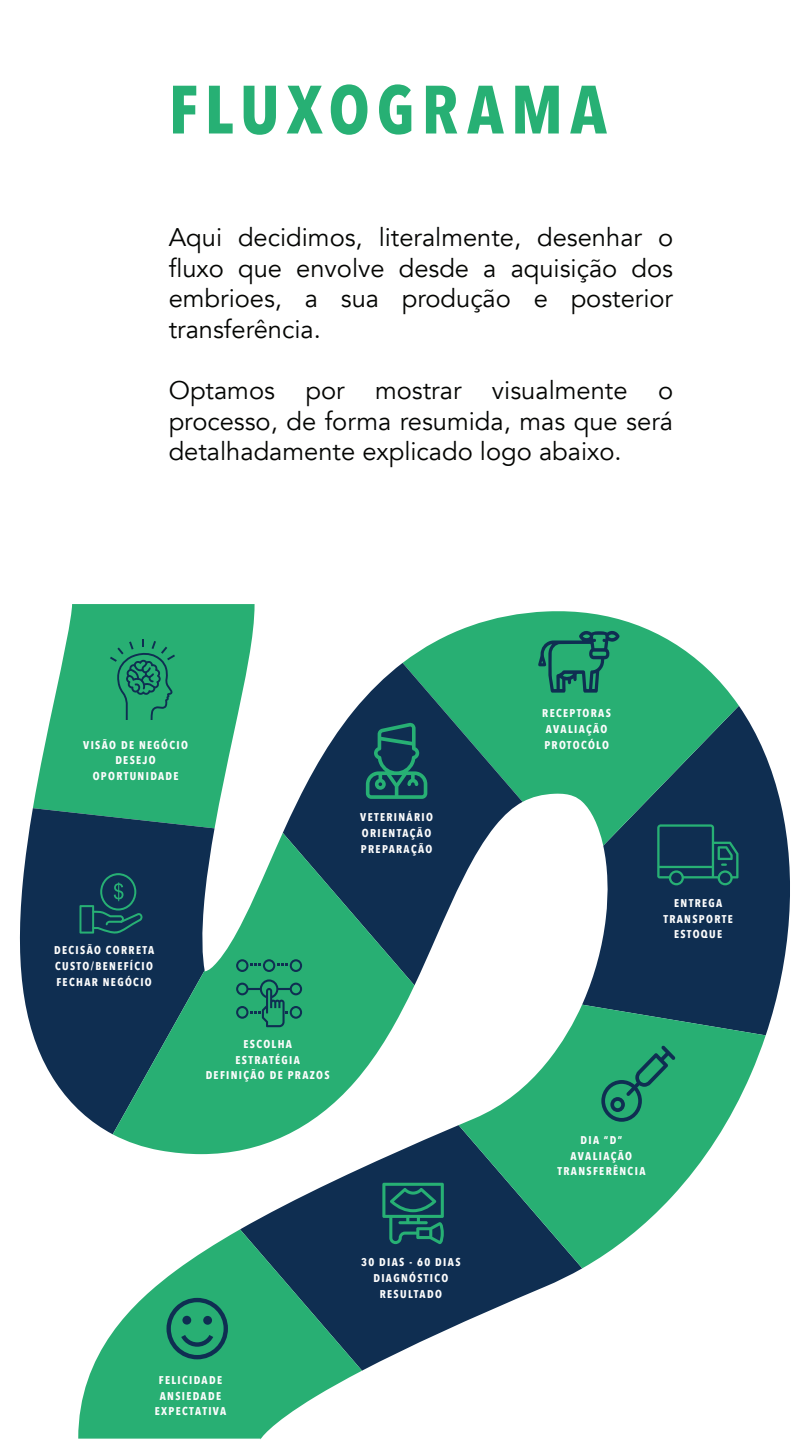
<style>
.page{position:relative;width:810px;height:1440px;background:#fff}
.page>*{position:absolute;margin:0;border:0;box-sizing:border-box;transform-origin:0 0}
.t1{font:700 67.5px "Avenir Next Condensed";letter-spacing:.105em;color:#27b074}
.t2{font:25.5px/30.6px "Avenir";color:#040503;text-align:justify}
.t3{font:700 11.25px "Avenir Next Condensed";letter-spacing:.12em;color:#fcfcfc}
</style>
<div class="page">
<svg style="left:33px;top:604px;width:222px;height:222px;fill:#28af73"></svg>
<svg style="left:19px;top:808px;width:196px;height:326px;fill:#0f2e51"></svg>
<svg style="left:241px;top:1125px;width:341px;height:246px;fill:#0f2e51"></svg>
<svg style="left:78px;top:1229px;width:284px;height:211px;fill:#28af73"></svg>
<svg style="left:582px;top:706px;width:208px;height:328px;fill:#0f2e51"></svg>
<svg style="left:459px;top:1005px;width:307px;height:263px;fill:#28af73"></svg>
<svg style="left:403px;top:611px;width:336px;height:235px;fill:#28af73"></svg>
<svg style="left:283px;top:663px;width:240px;height:322px"></svg>
<svg style="left:113px;top:833px;width:301px;height:321px;fill:#28af73"></svg>
<svg style="left:110px;top:640px;width:65px;height:80px;background:#23996d"></svg>
<svg style="left:80px;top:873px;width:63px;height:63px;background:#134457"></svg>
<svg style="left:236px;top:959px;width:66px;height:13px"></svg>
<svg style="left:236px;top:979px;width:66px;height:48px;background:#22916b"></svg>
<svg style="left:601px;top:1046px;width:74px;height:76px;background:#23976c"></svg>
<svg style="left:538px;top:630px;width:81px;height:63px;background:#208a69"></svg>
<svg style="left:366px;top:723px;width:61px;height:76px;background:#16565b"></svg>
<svg style="left:657px;top:824px;width:82px;height:61px;background:#134857"></svg>
<svg style="left:382px;top:1183px;width:62px;height:61px;background:#175d5d"></svg>
<svg style="left:166px;top:1298px;width:62px;height:61px;background:#208a69"></svg>
<h1 class="t1" style="left:169px;top:68px;width:440px">FLUXOGRAMA</h1>
<h2 class="t2" style="left:169px;top:222px;width:506px">Aqui decidimos, literalmente, desenhar o fluxo que envolve desde a aquisição dos embrioes, a sua produção e posterior transferência.</h2>
<h2 class="t2" style="left:169px;top:375px;width:506px">Optamos por mostrar visualmente o processo, de forma resumida, mas que será detalhadamente explicado logo abaixo.</h2>
<p class="t3" style="left:542px;top:706px;width:70px">RECEPTORAS</p>
<p class="t3" style="left:83px;top:738px;width:106px">VISÃO DE NEGÓCIO</p>
<p class="t3" style="left:115px;top:753px;width:42px">DESEJO</p>
<p class="t3" style="left:93px;top:769px;width:87px">OPORTUNIDADE</p>
<p class="t3" style="left:360px;top:810px;width:74px">VETERINÁRIO</p>
<p class="t3" style="left:362px;top:826px;width:71px">ORIENTAÇÃO</p>
<p class="t3" style="left:361px;top:842px;width:73px">PREPARAÇÃO</p>
<p class="t3" style="left:54px;top:943px;width:102px">DECISÃO CORRETA</p>
<p class="t3" style="left:55px;top:959px;width:99px">CUSTO/BENEFÍCIO</p>
<p class="t3" style="left:56px;top:975px;width:97px">FECHAR NEGÓCIO</p>
<p class="t3" style="left:243px;top:1037px;width:50px">ESCOLHA</p>
<p class="t3" style="left:236px;top:1053px;width:66px">ESTRATÉGIA</p>
<p class="t3" style="left:206px;top:1068px;width:125px">DEFINIÇÃO DE PRAZOS</p>
<p class="t3" style="left:159px;top:1373px;width:65px">FELICIDADE</p>
<p class="t3" style="left:160px;top:1389px;width:63px">ANSIEDADE</p>
<p class="t3" style="left:155px;top:1404px;width:73px">EXPECTATIVA</p>
<p class="t3" style="left:361px;top:1255px;width:101px">30 DIAS - 60 DIAS</p>
<p class="t3" style="left:373px;top:1271px;width:76px">DIAGNÓSTICO</p>
<p class="t3" style="left:380px;top:1287px;width:64px">RESULTADO</p>
<p class="t3" style="left:546px;top:722px;width:63px">AVALIAÇÃO</p>
<p class="t3" style="left:544px;top:738px;width:66px">PROTOCÓLO</p>
<p class="t3" style="left:674px;top:896px;width:50px">ENTREGA</p>
<p class="t3" style="left:663px;top:912px;width:71px">TRANSPORTE</p>
<p class="t3" style="left:674px;top:927px;width:50px">ESTOQUE</p>
<p class="t3" style="left:581px;top:1133px;width:43px">DIA “D”</p>
<p class="t3" style="left:571px;top:1149px;width:63px">AVALIAÇÃO</p>
<p class="t3" style="left:558px;top:1164px;width:89px">TRANSFERÊNCIA</p>
</div>
